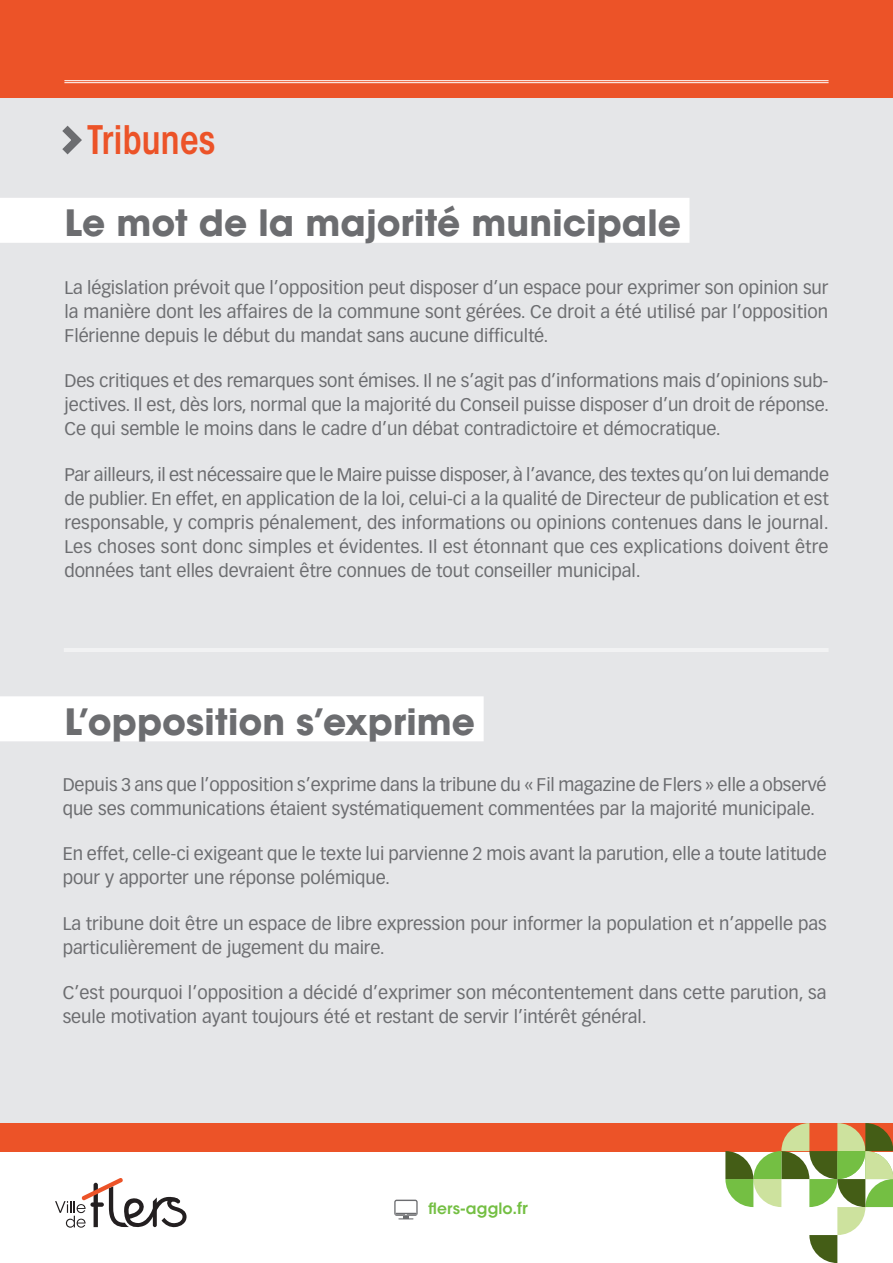
<style>
.page{position:relative;width:893px;height:1263px;background:#fff}
.page>*{position:absolute;margin:0;border:0;box-sizing:border-box;transform-origin:0 0}
.t1{font:600 condensed 39px "ITC Avant Garde Std";letter-spacing:-.01em;color:#ec5328}
.t2{font:700 36px "ITC Avant Garde Std";letter-spacing:.005em;color:#6c6d70}
.t3{font:18px/24px "Vectora LT Std";letter-spacing:-.005em;color:#6c6d70}
.t4{font:600 15.45px "ITC Avant Garde Std";letter-spacing:.01em;color:#74bf43}
.s1{font-size:16.5px}
</style>
<div class="page">
<div style="left:0;top:0;width:893px;height:1141px;background:#e5e6e8"></div>
<svg style="left:62px;top:125px;width:20px;height:30px"></svg>
<div style="left:0;top:198px;width:689px;height:45px;background:#fff"></div>
<div style="left:0;top:696px;width:484px;height:45px;background:#fff"></div>
<hr style="left:64px;top:648px;width:764px;height:1px;background:#fff">
<hr style="left:64px;top:650px;width:764px;height:1px;background:#fff">
<div style="left:0;top:0;width:893px;height:98px;background:#ec5328"></div>
<hr style="left:64px;top:80px;width:764px;height:1px;background:#fff">
<hr style="left:64px;top:82px;width:764px;height:1px;background:#fff">
<div style="left:0;top:1123px;width:893px;height:28px;background:#ec5328"></div>
<svg style="left:725px;top:1123px;width:168px;height:140px"></svg>
<svg style="left:394px;top:1199px;width:24px;height:20px"></svg>
<svg style="left:55px;top:1178px;width:132px;height:50px"></svg>
<h1 class="t1" style="left:87px;top:116px;width:130px">Tribunes</h1>
<h2 class="t2" style="left:64px;top:199px;width:618px">Le mot de la majorité municipale</h2>
<p class="t3" style="left:64px;top:276px;width:766px;text-align:justify">La législation prévoit que l’opposition peut disposer d’un espace pour exprimer son opinion sur la manière dont les affaires de la commune sont gérées. Ce droit a été utilisé par l’opposition Flérienne depuis le début du mandat sans aucune difficulté.</p>
<p class="t3" style="left:64px;top:369px;width:766px;text-align:justify">Des critiques et des remarques sont émises. Il ne s’agit pas d’informations mais d’opinions sub&shy;jectives. Il est, dès lors, normal que la majorité du Conseil puisse disposer d’un droit de réponse.<br>Ce qui semble le moins dans le cadre d’un débat contradictoire et démocratique.</p>
<p class="t3" style="left:64px;top:462px;width:766px;text-align:justify">Par ailleurs, il est nécessaire que le Maire puisse disposer, à l’avance, des textes qu’on lui demande de publier. En effet, en application de la loi, celui-ci a la qualité de Directeur de publication et est responsable, y compris pénalement, des informations ou opinions contenues dans le journal.<br>Les choses sont donc simples et évidentes. Il est étonnant que ces explications doivent être données tant elles devraient être connues de tout conseiller municipal.</p>
<h2 class="t2" style="left:64px;top:698px;width:412px">L’opposition s’exprime</h2>
<p class="t3" style="left:63px;top:773px;width:765px">Depuis 3 ans que l’opposition s’exprime dans la tribune du « Fil magazine de Flers » elle a observé que ses communications étaient systématiquement commentées par la majorité municipale.</p>
<p class="t3" style="left:63px;top:842px;width:766px">En effet, celle-ci exigeant que le texte lui parvienne 2 mois avant la parution, elle a toute latitude pour y apporter une réponse polémique.</p>
<p class="t3" style="left:63px;top:911px;width:765px">La tribune doit être un espace de libre expression pour informer la population et n’appelle pas particulièrement de jugement du maire.</p>
<p class="t3" style="left:63px;top:981px;width:765px">C’est pourquoi l’opposition a décidé d’exprimer son mécontentement dans cette parution, sa seule motivation ayant toujours été et restant de servir l’intérêt général.</p>
<p class="t4" style="left:429px;top:1198px;width:101px">flers-agglo.<span class="s1">fr</span></p>
</div>
